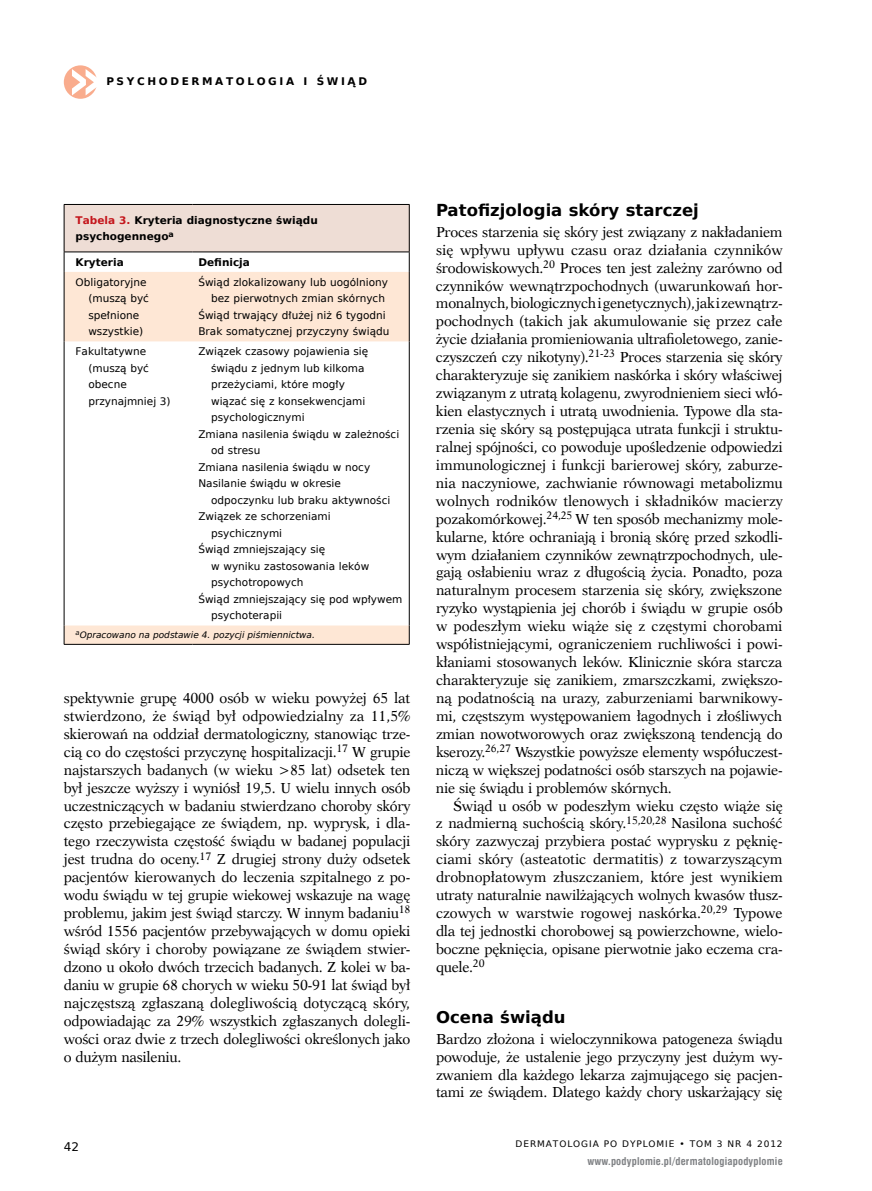
<style>
.page{position:relative;width:872px;height:1191px;background:#fff}
.page>*{position:absolute;margin:0;border:0;box-sizing:border-box;transform-origin:0 0}
.t1{font:700 16.5px "Prima Sans EU";color:#000}
.t2{font:14.55px/18px "Dutch 823 EU";letter-spacing:-.02em;color:#000;text-align:justify;scale:.96 1}
.t3{font:12px "Prima Sans EU";color:#000}
.t4{font:10.5px/16.5px "Prima Sans EU";color:#000}
.t5{font:700 10.5px/16.5px "Prima Sans EU";color:#000}
.t6{font:700 10.5px "Swis 721 Cn EU";letter-spacing:.02em;color:#808285}
.t7{font:700 10.5px "Prima Sans EU";letter-spacing:.25em;color:#000}
.t8{font:italic 9px "Prima Sans EU";letter-spacing:-.005em;color:#000}
.t9{font:9px "Prima Sans EU";letter-spacing:.1em;color:#000}
.s1{color:#c4161c}
</style>
<div class="page">
<div style="left:64px;top:65px;width:33px;height:34px;background:#f9ac8d;border-radius:50%"></div>
<svg style="left:72px;top:69px;width:25px;height:26px"></svg>
<div style="left:64px;top:204px;width:345px;height:48px;background:#eeddd5"></div>
<svg style="left:65px;top:272px;width:344px;height:372px"></svg>
<hr style="left:64px;top:204px;width:128px;height:1px;background:#000">
<hr style="left:64px;top:205px;width:1px;height:47px;background:#000">
<hr style="left:192px;top:204px;width:217px;height:1px;background:#000">
<hr style="left:409px;top:205px;width:1px;height:47px;background:#000">
<svg style="left:64px;top:253px;width:1px;height:19px"></svg>
<svg style="left:409px;top:252px;width:1px;height:20px"></svg>
<hr style="left:64px;top:272px;width:1px;height:69px;background:#000">
<hr style="left:409px;top:272px;width:1px;height:69px;background:#000">
<hr style="left:64px;top:341px;width:1px;height:284px;background:#000">
<hr style="left:409px;top:341px;width:1px;height:284px;background:#000">
<svg style="left:64px;top:625px;width:1px;height:19px"></svg>
<svg style="left:409px;top:625px;width:1px;height:19px"></svg>
<hr style="left:64px;top:644px;width:128px;height:1px;background:#000">
<hr style="left:192px;top:644px;width:217px;height:1px;background:#000">
<hr style="left:64px;top:252px;width:128px;height:1px;background:#000">
<hr style="left:192px;top:252px;width:217px;height:1px;background:#000">
<p class="t7" style="left:106px;top:74px;width:262px">PSYCHODERMATOLOGIA I ŚWIĄD</p>
<p class="t5" style="left:76px;top:211px;width:244px"><span class="s1">Tabela 3.</span> Kryteria diagnostyczne świądu psychogennego<sup>a</sup></p>
<p class="t5" style="left:76px;top:253px;width:50px">Kryteria</p>
<p class="t5" style="left:198px;top:253px;width:53px">Definicja</p>
<p class="t4" style="left:88px;top:274px;width:62px;text-indent:-13px">Obligatoryjne (muszą być spełnione wszystkie)</p>
<p class="t4" style="left:198px;top:273px;width:191px">Świąd zlokalizowany lub uogólniony</p>
<p class="t4" style="left:211px;top:290px;width:175px">bez pierwotnych zmian skórnych</p>
<p class="t4" style="left:198px;top:306px;width:189px">Świąd trwający dłużej niż 6 tygodni</p>
<p class="t4" style="left:198px;top:323px;width:193px">Brak somatycznej przyczyny świądu</p>
<p class="t4" style="left:88px;top:343px;width:84px;text-indent:-13px">Fakultatywne (muszą być obecne przynajmniej 3)</p>
<p class="t4" style="left:198px;top:343px;width:171px">Związek czasowy pojawienia się</p>
<p class="t4" style="left:211px;top:359px;width:155px">świądu z jednym lub kilkoma</p>
<p class="t4" style="left:211px;top:376px;width:135px">przeżyciami, które mogły</p>
<p class="t4" style="left:211px;top:392px;width:156px">wiązać się z konsekwencjami</p>
<p class="t4" style="left:211px;top:409px;width:95px">psychologicznymi</p>
<p class="t4" style="left:198px;top:425px;width:202px">Zmiana nasilenia świądu w zależności</p>
<p class="t4" style="left:211px;top:442px;width:51px">od stresu</p>
<p class="t4" style="left:198px;top:458px;width:173px">Zmiana nasilenia świądu w nocy</p>
<p class="t4" style="left:198px;top:475px;width:144px">Nasilanie świądu w okresie</p>
<p class="t4" style="left:211px;top:491px;width:181px">odpoczynku lub braku aktywności</p>
<p class="t4" style="left:198px;top:508px;width:134px">Związek ze schorzeniami</p>
<p class="t4" style="left:211px;top:524px;width:73px">psychicznymi</p>
<p class="t4" style="left:198px;top:541px;width:128px">Świąd zmniejszający się</p>
<p class="t4" style="left:211px;top:557px;width:160px">w wyniku zastosowania leków</p>
<p class="t4" style="left:211px;top:574px;width:94px">psychotropowych</p>
<p class="t4" style="left:198px;top:590px;width:206px">Świąd zmniejszający się pod wpływem</p>
<p class="t4" style="left:211px;top:607px;width:73px">psychoterapii</p>
<p class="t8" style="left:76px;top:629px;width:241px"><sup>a</sup>Opracowano na podstawie 4. pozycji piśmiennictwa.</p>
<p class="t2" style="left:64px;top:689px;width:363px">spektywnie grupę 4000 osób w wieku powyżej 65 lat stwierdzono, że świąd był odpowiedzialny za 11,5% skierowań na oddział dermatologiczny, stanowiąc trze&shy;cią co do częstości przyczynę hospitalizacji.<sup>17</sup> W grupie najstarszych badanych (w wieku &gt;85 lat) odsetek ten był jeszcze wyższy i wyniósł 19,5. U wielu innych osób uczestniczących w badaniu stwierdzano choroby skóry często przebiegające ze świądem, np. wyprysk, i dla&shy;tego rzeczywista częstość świądu w badanej populacji jest trudna do oceny.<sup>17</sup> Z drugiej strony duży odsetek pacjentów kierowanych do leczenia szpitalnego z po&shy;wodu świądu w tej grupie wiekowej wskazuje na wagę problemu, jakim jest świąd starczy. W innym badaniu<sup>18 </sup>wśród 1556 pacjentów przebywających w domu opieki świąd skóry i choroby powiązane ze świądem stwier&shy;dzono u około dwóch trzecich badanych. Z kolei w ba&shy;daniu w grupie 68 chorych w wieku 50-91 lat świąd był najczęstszą zgłaszaną dolegliwością dotyczącą skóry, odpowiadając za 29% wszystkich zgłaszanych dolegli&shy;wości oraz dwie z trzech dolegliwości określonych jako o dużym nasileniu.</p>
<p class="t3" style="left:64px;top:1138px;width:17px">42</p>
<p class="t1" style="left:436px;top:198px;width:264px">Patofizjologia skóry starczej</p>
<p class="t2" style="left:436px;top:223px;width:363px">Proces starzenia się skóry jest związany z nakładaniem się wpływu upływu czasu oraz działania czynników środowiskowych.<sup>20</sup> Proces ten jest zależny zarówno od czynników wewnątrzpochodnych (uwarunkowań hor&shy;monalnych, biologicznych i genetycznych), jak i zewnątrz&shy;pochodnych (takich jak akumulowanie się przez całe życie działania promieniowania ultrafioletowego, zanie&shy;czyszczeń czy nikotyny).<sup>21-23</sup> Proces starzenia się skóry charakteryzuje się zanikiem naskórka i skóry właściwej związanym z utratą kolagenu, zwyrodnieniem sieci włó&shy;kien elastycznych i utratą uwodnienia. Typowe dla sta&shy;rzenia się skóry są postępująca utrata funkcji i struktu&shy;ralnej spójności, co powoduje upośledzenie odpowiedzi immunologicznej i funkcji barierowej skóry, zaburze&shy;nia naczyniowe, zachwianie równowagi metabolizmu wolnych rodników tlenowych i składników macierzy pozakomórkowej.<sup>24,25</sup> W ten sposób mechanizmy mole&shy;kularne, które ochraniają i bronią skórę przed szkodli&shy;wym działaniem czynników zewnątrzpochodnych, ule&shy;gają osłabieniu wraz z długością życia. Ponadto, poza naturalnym procesem starzenia się skóry, zwiększone ryzyko wystąpienia jej chorób i świądu w grupie osób w podeszłym wieku wiąże się z częstymi chorobami współistniejącymi, ograniczeniem ruchliwości i powi&shy;kłaniami stosowanych leków. Klinicznie skóra starcza charakteryzuje się zanikiem, zmarszczkami, zwiększo&shy;ną podatnością na urazy, zaburzeniami barwnikowy&shy;mi, częstszym występowaniem łagodnych i złośliwych zmian nowotworowych oraz zwiększoną tendencją do kserozy.<sup>26,27</sup> Wszystkie powyższe elementy współuczest&shy;niczą w większej podatności osób starszych na pojawie&shy;nie się świądu i problemów skórnych.</p>
<p class="t2" style="left:436px;top:796px;width:363px;text-indent:17px">Świąd u osób w podeszłym wieku często wiąże się z nadmierną suchością skóry.<sup>15,20,28</sup> Nasilona suchość skóry zazwyczaj przybiera postać wyprysku z pęknię&shy;ciami skóry (asteatotic dermatitis) z towarzyszącym drobnopłatowym złuszczaniem, które jest wynikiem utraty naturalnie nawilżających wolnych kwasów tłusz&shy;czowych w warstwie rogowej naskórka.<sup>20,29</sup> Typowe dla tej jednostki chorobowej są powierzchowne, wielo&shy;boczne pęknięcia, opisane pierwotnie jako eczema cra&shy;quele.<sup>20</sup></p>
<p class="t1" style="left:436px;top:1005px;width:131px">Ocena świądu</p>
<p class="t2" style="left:436px;top:1029px;width:362px">Bardzo złożona i wieloczynnikowa patogeneza świądu powoduje, że ustalenie jego przyczyny jest dużym wy&shy;zwaniem dla każdego lekarza zajmującego się pacjen&shy;tami ze świądem. Dlatego każdy chory uskarżający się</p>
<p class="t9" style="left:515px;top:1137px;width:268px">DERMATOLOGIA PO DYPLOMIE • TOM 3 NR 4 2012</p>
<p class="t6" style="left:587px;top:1155px;width:197px">www.podyplomie.pl/dermatologiapodyplomie</p>
</div>
